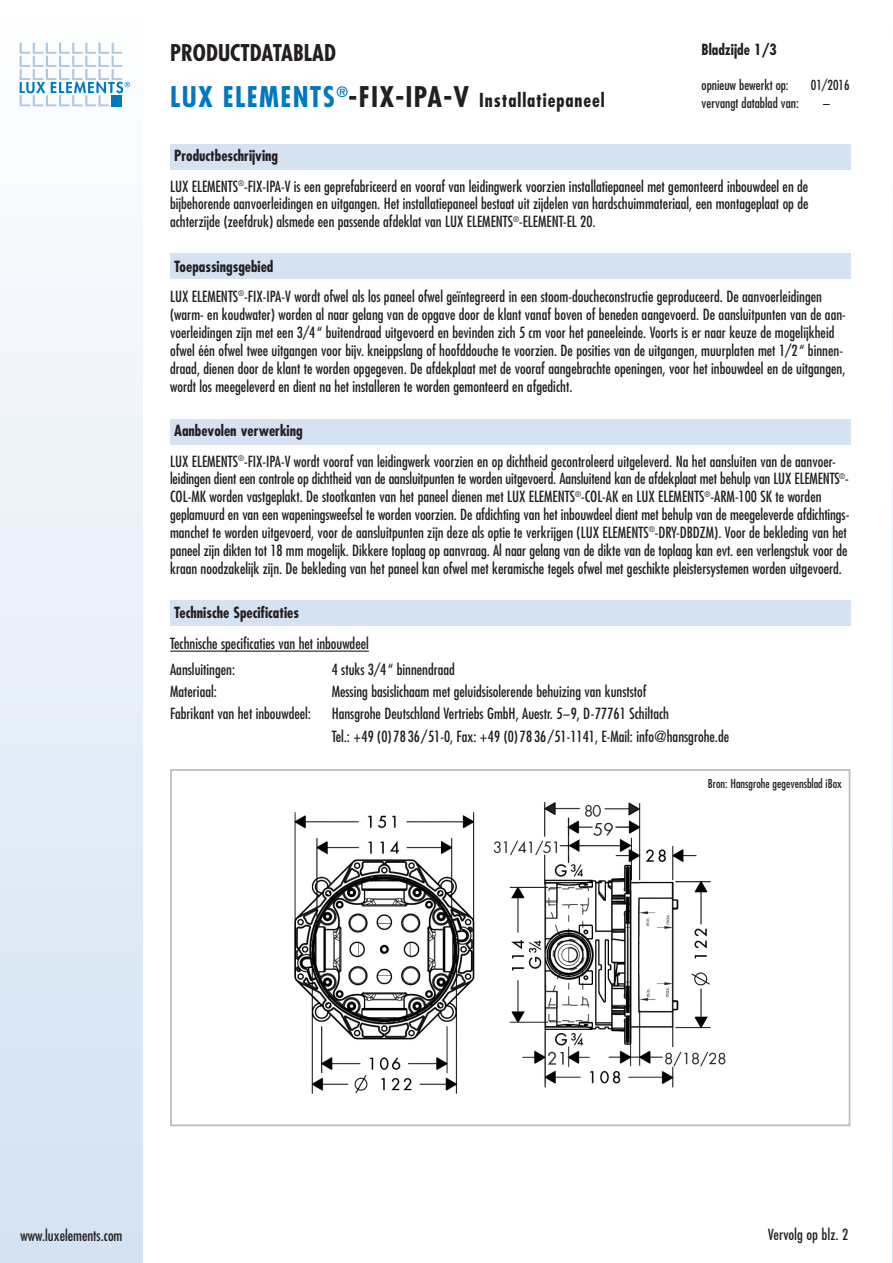
<style>
.page{position:relative;width:893px;height:1263px;background:#fff}
.page>*{position:absolute;margin:0;border:0;box-sizing:border-box;transform-origin:0 0}
.t1{font:700 condensed 22.5px "Futura";color:#231f20}
.t2{font:700 condensed 18.75px "Futura";letter-spacing:.05em;color:#231f20}
.t3{font:condensed 15px/17.9px "Futura";color:#231f20}
.t4{font:700 condensed 15px "Futura";color:#231f20}
.t5{font:500 condensed 15px "Futura";color:#231f20}
.t6{font:condensed 13.5px "Futura";color:#231f20}
.t7{font:condensed 12px "Futura";color:#231f20}
.s1{font-size:27.75px;color:#0078c0}
.s2{font-size:27.75px}
.s3{font-weight:700}
</style>
<div class="page">
<svg style="left:892px;top:282px;width:1px;height:980px"></svg>
<div style="left:170px;top:145px;width:680px;height:25px;background:#d4e2f2"></div>
<div style="left:170px;top:253px;width:680px;height:26px;background:#d4e2f2"></div>
<div style="left:170px;top:419px;width:680px;height:25px;background:#d4e2f2"></div>
<div style="left:170px;top:600px;width:680px;height:26px;background:#d4e2f2"></div>
<div style="left:0;top:0;width:142px;height:1263px;background:linear-gradient(to bottom,#fefefe,#d4e1f3)"></div>
<svg style="left:20px;top:43px;width:110px;height:63px"></svg>
<hr style="left:170px;top:650px;width:199px;height:2px;background:#231f20">
<img style="left:294px;top:801px;width:432px;height:293px">
<div style="left:170px;top:769px;width:680px;height:357px;border:2px solid #bcbdc0"></div>
<h1 class="t1" style="left:170px;top:42px;width:167px">PRODUCTDATABLAD</h1>
<p class="t4" style="left:702px;top:43px;width:77px">Bladzijde 1/3</p>
<p class="t6" style="left:702px;top:79px;width:89px">opnieuw bewerkt op:</p>
<p class="t6" style="left:811px;top:79px;width:40px">01/2016</p>
<p class="t6" style="left:702px;top:96px;width:99px">vervangt datablad van:</p>
<p class="t6" style="left:823px;top:96px;width:8px">–</p>
<p class="t2" style="left:170px;top:92px;width:436px"><span class="s1">LUX ELEMENTS</span><sup>®</sup><span class="s2">-FIX-IPA-V</span> Installatiepaneel</p>
<p class="t3" style="left:170px;top:141px;width:640px;line-height:30.6px"><span class="s3">Productbeschrijving<br></span>LUX ELEMENTS<sup>®</sup>-FIX-IPA-V is een geprefabriceerd en vooraf van leidingwerk voorzien installatiepaneel met gemonteerd inbouwdeel en de</p>
<p class="t3" style="left:170px;top:196px;width:640px">bijbehorende aanvoerleidingen en uitgangen. Het installatiepaneel bestaat uit zijdelen van hardschuimmateriaal, een montageplaat op de achterzijde (zeefdruk) alsmede een passende afdeklat van LUX ELEMENTS<sup>®</sup>-ELEMENT-EL 20.</p>
<p class="t3" style="left:170px;top:252px;width:653px;line-height:30.6px"><span class="s3">Toepassingsgebied<br></span>LUX ELEMENTS<sup>®</sup>-FIX-IPA-V wordt ofwel als los paneel ofwel geïntegreerd in een stoom-doucheconstructie geproduceerd. De aanvoerleidingen</p>
<p class="t3" style="left:170px;top:306px;width:677px">(warm- en koudwater) worden al naar gelang van de opgave door de klant vanaf boven of beneden aangevoerd. De aansluitpunten van de aan&shy;voerleidingen zijn met een 3/4 “ buitendraad uitgevoerd en bevinden zich 5 cm voor het paneeleinde. Voorts is er naar keuze de mogelijkheid ofwel één ofwel twee uitgangen voor bijv. kneippslang of hoofddouche te voorzien. De posities van de uitgangen, muurplaten met 1/2 “ binnen&shy;draad, dienen door de klant te worden opgegeven. De afdekplaat met de vooraf aangebrachte openingen, voor het inbouwdeel en de uitgangen, wordt los meegeleverd en dient na het installeren te worden gemonteerd en afgedicht.</p>
<p class="t3" style="left:170px;top:416px;width:667px;line-height:30.6px"><span class="s3">Aanbevolen verwerking<br></span>LUX ELEMENTS<sup>®</sup>-FIX-IPA-V wordt vooraf van leidingwerk voorzien en op dichtheid gecontroleerd uitgeleverd. Na het aansluiten van de aanvoer-</p>
<p class="t3" style="left:170px;top:471px;width:681px">leidingen dient een controle op dichtheid van de aansluitpunten te worden uitgevoerd. Aansluitend kan de afdekplaat met behulp van LUX ELEMENTS<sup>®</sup>- COL-MK worden vastgeplakt. De stootkanten van het paneel dienen met LUX ELEMENTS<sup>®</sup>-COL-AK en LUX ELEMENTS<sup>®</sup>-ARM-100 SK te worden geplamuurd en van een wapeningsweefsel te worden voorzien. De afdichting van het inbouwdeel dient met behulp van de meegeleverde afdichtings&shy;manchet te worden uitgevoerd, voor de aansluitpunten zijn deze als optie te verkrijgen (LUX ELEMENTS<sup>®</sup>-DRY-DBDZM). Voor de bekleding van het paneel zijn dikten tot 18 mm mogelijk. Dikkere toplaag op aanvraag. Al naar gelang van de dikte van de toplaag kan evt. een verlengstuk voor de kraan noodzakelijk zijn. De bekleding van het paneel kan ofwel met keramische tegels ofwel met geschikte pleistersystemen worden uitgevoerd.</p>
<p class="t4" style="left:174px;top:606px;width:126px">Technische Specificaties</p>
<p class="t3" style="left:170px;top:631px;width:200px;line-height:26.4px">Technische specificaties van het inbouwdeel<br>Aansluitingen:</p>
<p class="t3" style="left:332px;top:661px;width:125px">4 stuks 3/4 “ binnendraad</p>
<p class="t3" style="left:170px;top:684px;width:48px">Materiaal:</p>
<p class="t3" style="left:332px;top:684px;width:316px">Messing basislichaam met geluidsisolerende behuizing van kunststof</p>
<p class="t3" style="left:170px;top:706px;width:142px">Fabrikant van het inbouwdeel:</p>
<p class="t3" style="left:332px;top:704px;width:399px;line-height:22.2px">Hansgrohe Deutschland Vertriebs GmbH, Auestr. 5–9, D-77761 Schiltach<br>Tel.: +49 (0) 78 36/51-0, Fax: +49 (0) 78 36/51-1141, E-Mail: info@hansgrohe.de</p>
<p class="t7" style="left:708px;top:777px;width:136px">Bron: Hansgrohe gegevensblad iBox</p>
<p class="t3" style="left:21px;top:1227px;width:103px">www.luxelements.com</p>
<p class="t5" style="left:768px;top:1226px;width:82px">Vervolg op blz. 2</p>
</div>
